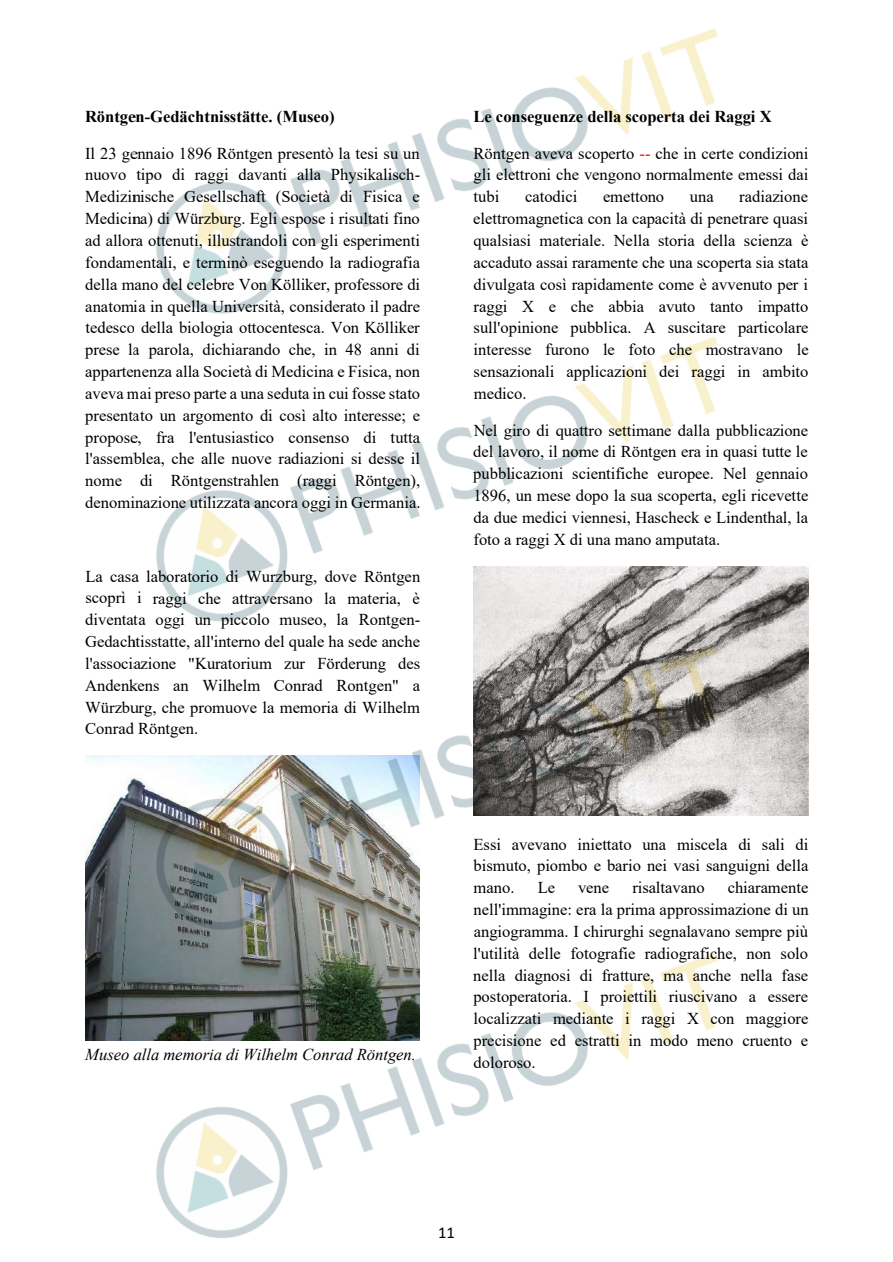
<style>
.page{position:relative;width:893px;height:1262px;background:#fff}
.page>*{position:absolute;margin:0;border:0;box-sizing:border-box;transform-origin:0 0}
.t1{font:16.5px/21.8px "Times New Roman";color:#000;text-align:justify}
.t2{font:700 16.5px "Times New Roman";color:#000}
.t3{font:italic 16.5px "Times New Roman";color:#000}
.t4{font:16.5px "Calibri";color:#000}
.s1{color:#f00}
</style>
<div class="page">
<img style="left:85px;top:755px;width:49px;height:285px">
<img style="left:758px;top:566px;width:50px;height:249px">
<img style="left:156px;top:28px;width:562px;height:280px">
<img style="left:134px;top:953px;width:584px;height:285px">
<img style="left:134px;top:645px;width:624px;height:308px">
<img style="left:156px;top:308px;width:602px;height:337px">
<p class="t2" style="left:85px;top:104px;width:251px">Röntgen-Gedächtnisstätte. (Museo)</p>
<p class="t1" style="left:85px;top:142px;width:337px">Il 23 gennaio 1896 Röntgen presentò la tesi su un nuovo tipo di raggi davanti alla Physikalisch-Medizinische Gesellschaft (Società di Fisica e Medicina) di Würzburg. Egli espose i risultati fino ad allora ottenuti, illustrandoli con gli esperimenti fondamentali, e terminò eseguendo la radiografia della mano del celebre Von Kölliker, professore di anatomia in quella Università, considerato il padre tedesco della biologia ottocentesca. Von Kölliker prese la parola, dichiarando che, in 48 anni di appartenenza alla Società di Medicina e Fisica, non aveva mai preso parte a una seduta in cui fosse stato presentato un argomento di così alto interesse; e propose, fra l'entusiastico consenso di tutta l'assemblea, che alle nuove radiazioni si desse il nome di Röntgenstrahlen (raggi Röntgen), denominazione utilizzata ancora oggi in Germania.</p>
<p class="t1" style="left:85px;top:565px;width:336px">La casa laboratorio di Wurzburg, dove Röntgen scoprì i raggi che attraversano la materia, è diventata oggi un piccolo museo, la Rontgen-Gedachtisstatte, all'interno del quale ha sede anche l'associazione "Kuratorium zur Förderung des Andenkens an Wilhelm Conrad Rontgen" a Würzburg, che promuove la memoria di Wilhelm Conrad Röntgen.</p>
<p class="t3" style="left:85px;top:1043px;width:332px">Museo alla memoria di Wilhelm Conrad Röntgen.</p>
<p class="t2" style="left:473px;top:104px;width:300px">Le conseguenze della scoperta dei Raggi X</p>
<p class="t1" style="left:473px;top:142px;width:336px">Röntgen aveva scoperto <span class="s1">--</span> che in certe condizioni gli elettroni che vengono normalmente emessi dai tubi</p>
<p class="t1" style="left:525px;top:185px;width:54px">catodici</p>
<p class="t1" style="left:603px;top:185px;width:62px">emettono</p>
<p class="t1" style="left:689px;top:185px;width:25px">una</p>
<p class="t1" style="left:473px;top:185px;width:337px;text-indent:266px">radiazione elettromagnetica con la capacità di penetrare quasi qualsiasi materiale. Nella storia della scienza è accaduto assai raramente che una scoperta sia stata divulgata così rapidamente come è avvenuto per i raggi X e che abbia avuto tanto impatto sull'opinione pubblica. A suscitare particolare interesse furono le foto che mostravano le sensazionali applicazioni dei raggi in ambito medico.</p>
<p class="t1" style="left:473px;top:419px;width:337px">Nel giro di quattro settimane dalla pubblicazione del lavoro, il nome di Röntgen era in quasi tutte le pubblicazioni scientifiche europee. Nel gennaio 1896, un mese dopo la sua scoperta, egli ricevette da due medici viennesi, Hascheck e Lindenthal, la foto a raggi X di una mano amputata.</p>
<p class="t1" style="left:473px;top:832px;width:336px">Essi avevano iniettato una miscela di sali di bismuto, piombo e bario nei vasi sanguigni della mano.</p>
<p class="t1" style="left:473px;top:876px;width:337px;text-indent:254px">chiaramente nell'immagine: era la prima approssimazione di un angiogramma. I chirurghi segnalavano sempre più l'utilità delle fotografie radiografiche, non solo nella diagnosi di fratture, ma anche nella fase postoperatoria. I proiettili riuscivano a essere localizzati mediante i raggi X con maggiore precisione ed estratti in modo meno cruento e doloroso.</p>
<p class="t1" style="left:537px;top:876px;width:19px">Le</p>
<p class="t1" style="left:578px;top:876px;width:33px">vene</p>
<p class="t1" style="left:632px;top:876px;width:74px">risaltavano</p>
<p class="t4" style="left:438px;top:1220px;width:18px">11</p>
</div>
